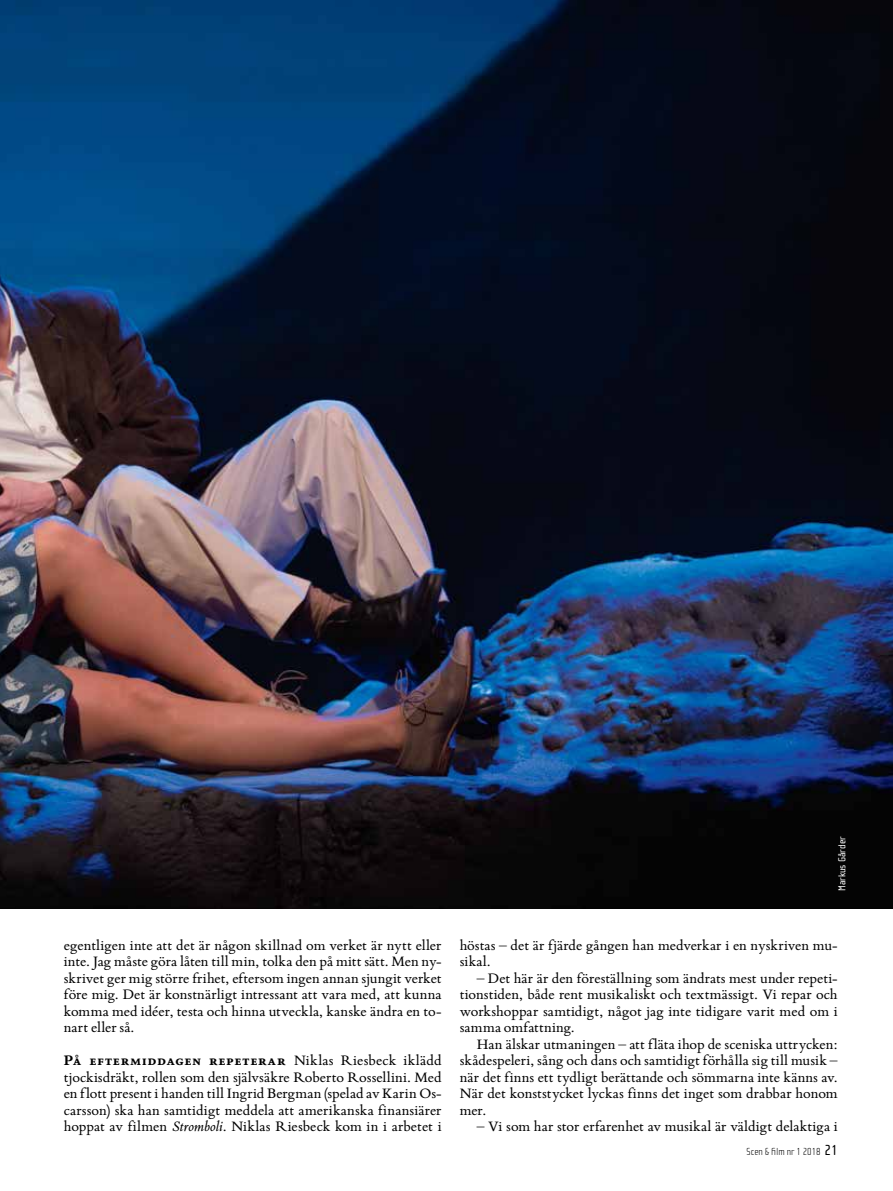
<style>
.page{position:relative;width:893px;height:1191px;background:#fff}
.page>*{position:absolute;margin:0;border:0;box-sizing:border-box;transform-origin:0 0}
.t1{font:15.45px/16.5px "Bembo Book MT Pro";color:#000;text-align:justify}
.t2{font:100 10.5px "Cholla Sans";color:#000}
.t3{font:10.5px "Cholla Sans";color:#fff}
.s1{font-weight:700}
.s2{font-style:italic}
.s3{font-weight:400;font-size:15px}
</style>
<div class="page">
<img style="left:0;top:0;width:893px;height:908px">
<p class="t3" style="left:836px;top:891px;width:56px;rotate:-90deg">Markus Gårder</p>
<p class="t1" style="left:64px;top:936px;width:379px">egentligen inte att det är någon skillnad om verket är nytt eller inte. Jag måste göra låten till min, tolka den på mitt sätt. Men ny&shy;skrivet ger mig större frihet, eftersom ingen annan sjungit verket före mig. Det är konstnärligt intressant att vara med, att kunna komma med idéer, testa och hinna utveckla, kanske ändra en to&shy;nart eller så.</p>
<p class="t1" style="left:64px;top:1051px;width:379px"><span class="s1">På eftermiddagen repeterar</span> Niklas Riesbeck iklädd tjockisdräkt, rollen som den självsäkre Roberto Rossellini. Med en flott present i handen till Ingrid Bergman (spelad av Karin Os&shy;carsson) ska han samtidigt meddela att amerikanska finansiärer hoppat av filmen <span class="s2">Stromboli</span>. Niklas Riesbeck kom in i arbetet i</p>
<p class="t1" style="left:460px;top:936px;width:379px">höstas – det är fjärde gången han medverkar i en nyskriven mu&shy;sikal.</p>
<p class="t1" style="left:460px;top:969px;width:380px;text-indent:17px">– Det här är den föreställning som ändrats mest under repeti&shy;tionstiden, både rent musikaliskt och textmässigt. Vi repar och workshoppar samtidigt, något jag inte tidigare varit med om i samma omfattning.</p>
<p class="t1" style="left:460px;top:1035px;width:380px;text-indent:17px">Han älskar utmaningen – att fläta ihop de sceniska uttrycken: skådespeleri, sång och dans och samtidigt förhålla sig till musik – när det finns ett tydligt berättande och sömmarna inte känns av.<br>När det konststycket lyckas finns det inget som drabbar honom mer.</p>
<p class="t1" style="left:477px;top:1117px;width:362px">– Vi som har stor erfarenhet av musikal är väldigt delaktiga i</p>
<p class="t2" style="left:747px;top:1146px;width:93px">Scen &amp; film nr 1 2018 <span class="s3">21</span></p>
</div>
